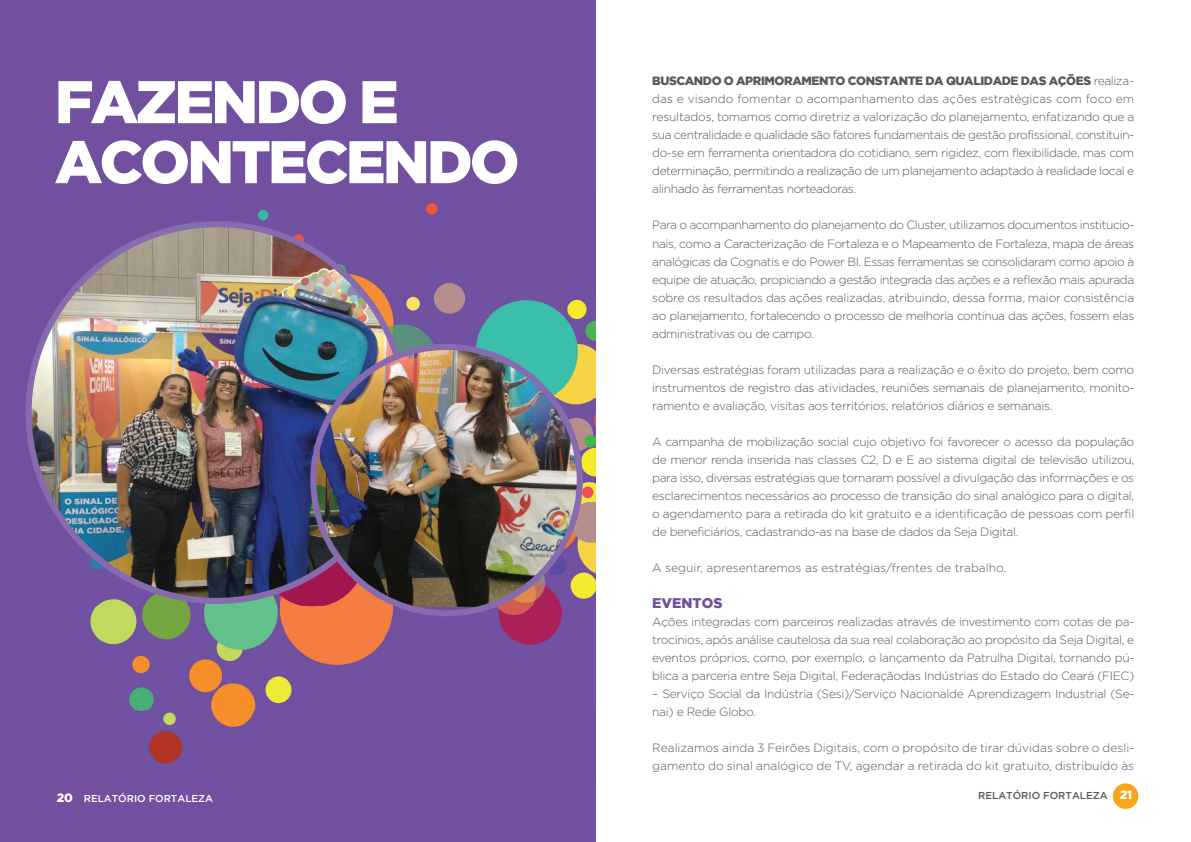
<style>
.page{position:relative;width:1191px;height:842px;background:#fff}
.page>*{position:absolute;margin:0;border:0;box-sizing:border-box;transform-origin:0 0}
.t1{font:900 60px/60px "Gotham";letter-spacing:-.05em;color:#fff}
.t2{font:900 14px "Gotham";color:#7150a0}
.t3{font:300 12px/18px "Gotham";letter-spacing:-.025em;color:#57585a;text-align:justify}
.t4{font:300 12px/18px "Gotham";color:#57585a}
.t5{font:500 10px "Gotham";color:#fff}
.t6{font:500 10px "Gotham";color:#57585a}
.s1{font-weight:900}
.s2{font-weight:900;font-size:12px}
.s3{font-weight:900;font-size:12px;color:#fff}
</style>
<div class="page">
<div style="left:0;top:0;width:595px;height:842px;background:#7150a0"></div>
<div style="left:1112px;top:783px;width:26px;height:26px;background:#f9a51b;border-radius:50%"></div>
<img style="left:70px;top:203px;width:525px;height:561px">
<img style="left:29px;top:224px;width:376px;height:377px;border-radius:188px">
<img style="left:313px;top:347px;width:267px;height:260px">
<div style="left:310px;top:344px;width:273px;height:272px;border:6px solid #866baf;border-radius:50%"></div>
<h1 class="t1" style="left:55px;top:70px;width:466px">FAZENDO E<br>ACONTECENDO</h1>
<p class="t3" style="left:652px;top:72px;width:483px"><span class="s1">BUSCANDO O APRIMORAMENTO CONSTANTE DA QUALIDADE DAS AÇÕES</span> realiza&shy;das e visando fomentar o acompanhamento das ações estratégicas com foco em resultados, tomamos como diretriz a valorização do planejamento, enfatizando que a sua centralidade e qualidade são fatores fundamentais de gestão profissional, constituin&shy;do-se em ferramenta orientadora do cotidiano, sem rigidez, com flexibilidade, mas com determinação, permitindo a realização de um planejamento adaptado à realidade local e alinhado às ferramentas norteadoras.</p>
<p class="t3" style="left:652px;top:216px;width:483px">Para o acompanhamento do planejamento do Cluster, utilizamos documentos institucio&shy;nais, como a Caracterização de Fortaleza e o Mapeamento de Fortaleza, mapa de áreas analógicas da Cognatis e do Power BI. Essas ferramentas se consolidaram como apoio à equipe de atuação, propiciando a gestão integrada das ações e a reflexão mais apurada sobre os resultados das ações realizadas, atribuindo, dessa forma, maior consistência ao planejamento, fortalecendo o processo de melhoria contínua das ações, fossem elas administrativas ou de campo.</p>
<p class="t3" style="left:652px;top:360px;width:483px">Diversas estratégias foram utilizadas para a realização e o êxito do projeto, bem como instrumentos de registro das atividades, reuniões semanais de planejamento, monito&shy;ramento e avaliação, visitas aos territórios, relatórios diários e semanais.</p>
<p class="t3" style="left:652px;top:432px;width:483px">A campanha de mobilização social cujo objetivo foi favorecer o acesso da população de menor renda inserida nas classes C2, D e E ao sistema digital de televisão utilizou, para isso, diversas estratégias que tornaram possível a divulgação das informações e os esclarecimentos necessários ao processo de transição do sinal analógico para o digital, o agendamento para a retirada do kit gratuito e a identificação de pessoas com perfil de beneficiários, cadastrando-as na base de dados da Seja Digital.</p>
<p class="t4" style="left:652px;top:558px;width:356px">A seguir, apresentaremos as estratégias/frentes de trabalho.</p>
<p class="t2" style="left:652px;top:594px;width:72px">EVENTOS</p>
<p class="t3" style="left:652px;top:612px;width:483px">Ações integradas com parceiros realizadas através de investimento com cotas de pa&shy;trocínios, após análise cautelosa da sua real colaboração ao propósito da Seja Digital, e eventos próprios, como, por exemplo, o lançamento da Patrulha Digital, tornando pú&shy;blica a parceria entre Seja Digital, Federaçãodas Indústrias do Estado do Ceará (FIEC)</p>
<p class="t3" style="left:652px;top:684px;width:483px">– Serviço Social da Indústria (Sesi)/Serviço Nacionalde Aprendizagem Industrial (Se&shy;nai) e Rede Globo.</p>
<p class="t4" style="left:652px;top:738px;width:483px">Realizamos ainda 3 Feirões Digitais, com o propósito de tirar dúvidas sobre o desli&shy;gamento do sinal analógico de TV, agendar a retirada do kit gratuito, distribuído às</p>
<p class="t5" style="left:57px;top:792px;width:158px"><span class="s2">20</span> RELATÓRIO FORTALEZA</p>
<p class="t6" style="left:978px;top:790px;width:155px">RELATÓRIO FORTALEZA <span class="s3">21</span></p>
</div>
